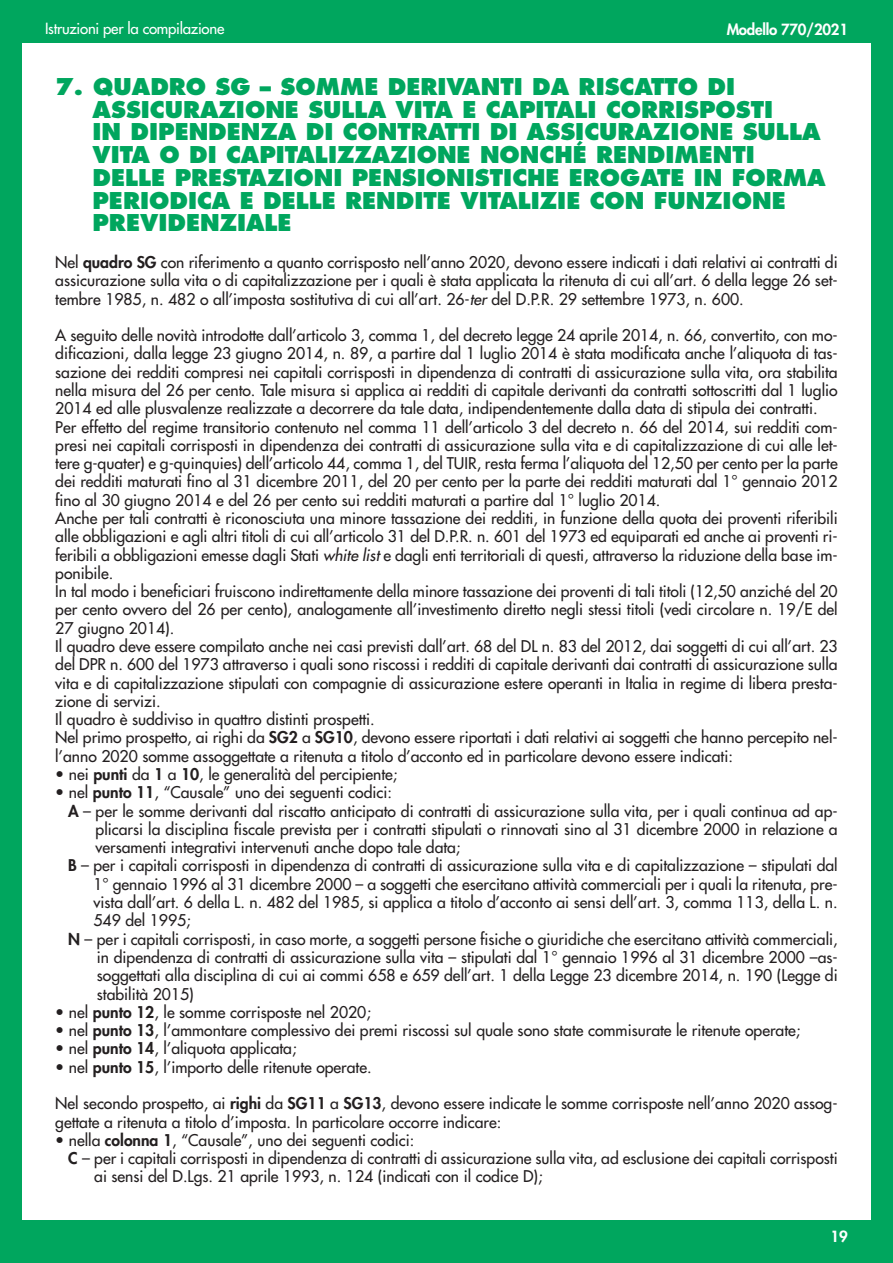
<style>
.page{position:relative;width:893px;height:1263px;background:#fff}
.page>*{position:absolute;margin:0;border:0;box-sizing:border-box;transform-origin:0 0}
.t1{font:800 22.5px/22.8px "Futura";color:#00a65e}
.t2{font:15.75px/18.3px "Futura";color:#231f20}
.t3{font:15px "Futura";letter-spacing:-.015em;color:#fff}
.t4{font:800 15px "Futura";letter-spacing:-.015em;color:#fff}
.s1{font-weight:800}
.s2{font-style:italic}
</style>
<div class="page">
<div style="left:0;top:43px;width:21px;height:1220px;background:#00a65e"></div>
<div style="left:872px;top:43px;width:21px;height:1177px;background:#00a65e"></div>
<div style="left:0;top:1220px;width:893px;height:43px;background:#00a65e"></div>
<div style="left:0;top:0;width:893px;height:43px;background:#00a65e"></div>
<p class="t3" style="left:45px;top:21px;width:181px">Istruzioni per la compilazione</p>
<p class="t4" style="left:727px;top:23px;width:123px">Modello 770/2021</p>
<p class="t1" style="left:93px;top:77px;width:735px;text-indent:-37px">7. QUADRO SG – SOMME DERIVANTI DA RISCATTO DI ASSICURAZIONE SULLA VITA E CAPITALI CORRISPOSTI<br>IN DIPENDENZA DI CONTRATTI DI ASSICURAZIONE SULLA VITA O DI CAPITALIZZAZIONE NONCHÉ RENDIMENTI DELLE PRESTAZIONI PENSIONISTICHE EROGATE IN FORMA PERIODICA E DELLE RENDITE VITALIZIE CON FUNZIONE PREVIDENZIALE</p>
<p class="t2" style="left:55px;top:254px;width:784px;text-align:justify">Nel <span class="s1">quadro SG</span> con riferimento a quanto corrisposto nell’anno 2020, devono essere indicati i dati relativi ai contratti di assicurazione sulla vita o di capitalizzazione per i quali è stata applicata la ritenuta di cui all’art. 6 della legge 26 set&shy;tembre 1985, n. 482 o all’imposta sostitutiva di cui all’art. 26-<span class="s2">ter</span>del D.P.R. 29 settembre 1973, n. 600.</p>
<p class="t2" style="left:55px;top:327px;width:784px">A seguito delle novità introdotte dall’articolo 3, comma 1, del decreto legge 24 aprile 2014, n. 66, convertito, con mo&shy;dificazioni, dalla legge 23 giugno 2014, n. 89, a partire dal 1 luglio 2014 è stata modificata anche l’aliquota di tas&shy;sazione dei redditi compresi nei capitali corrisposti in dipendenza di contratti di assicurazione sulla vita, ora stabilita nella misura del 26 per cento. Tale misura si applica ai redditi di capitale derivanti da contratti sottoscritti dal 1 luglio 2014 ed alle plusvalenze realizzate a decorrere da tale data, indipendentemente dalla data di stipula dei contratti.<br>Per effetto del regime transitorio contenuto nel comma 11 dell’articolo 3 del decreto n. 66 del 2014, sui redditi com&shy;presi nei capitali corrisposti in dipendenza dei contratti di assicurazione sulla vita e di capitalizzazione di cui alle let&shy;tere g-quater) e g-quinquies) dell’articolo 44, comma 1, del TUIR, resta ferma l’aliquota del 12,50 per cento per la parte dei redditi maturati fino al 31 dicembre 2011, del 20 per cento per la parte dei redditi maturati dal 1° gennaio 2012 fino al 30 giugno 2014 e del 26 per cento sui redditi maturati a partire dal 1° luglio 2014.<br>Anche per tali contratti è riconosciuta una minore tassazione dei redditi, in funzione della quota dei proventi riferibili alle obbligazioni e agli altri titoli di cui all’articolo 31 del D.P.R. n. 601 del 1973 ed equiparati ed anche ai proventi ri&shy;feribili a obbligazioni emesse dagli Stati <span class="s2">white list</span>e dagli enti territoriali di questi, attraverso la riduzione della base im&shy;ponibile.<br>In tal modo i beneficiari fruiscono indirettamente della minore tassazione dei proventi di tali titoli (12,50 anziché del 20 per cento ovvero del 26 per cento), analogamente all’investimento diretto negli stessi titoli (vedi circolare n. 19/E del 27 giugno 2014).<br>Il quadro deve essere compilato anche nei casi previsti dall’art. 68 del DL n. 83 del 2012, dai soggetti di cui all’art. 23 del DPR n. 600 del 1973 attraverso i quali sono riscossi i redditi di capitale derivanti dai contratti di assicurazione sulla vita e di capitalizzazione stipulati con compagnie di assicurazione estere operanti in Italia in regime di libera presta&shy;zione di servizi.<br>Il quadro è suddiviso in quattro distinti prospetti.<br>Nel primo prospetto, ai righi da <span class="s1">SG2</span> a <span class="s1">SG10</span>, devono essere riportati i dati relativi ai soggetti che hanno percepito nel&shy;l’anno 2020 somme assoggettate a ritenuta a titolo d’acconto ed in particolare devono essere indicati:</p>
<p class="t2" style="left:55px;top:766px;width:344px">• nei <span class="s1">punti</span> da <span class="s1">1</span> a <span class="s1">10</span>, le generalità del percipiente;</p>
<p class="t2" style="left:55px;top:784px;width:338px">• nel <span class="s1">punto 11</span>, “Causale” uno dei seguenti codici:</p>
<p class="t2" style="left:68px;top:803px;width:771px"><span class="s1">A</span> – per le somme derivanti dal riscatto anticipato di contratti di assicurazione sulla vita, per i quali continua ad ap-</p>
<p class="t2" style="left:96px;top:821px;width:744px">plicarsi la disciplina fiscale prevista per i contratti stipulati o rinnovati sino al 31 dicembre 2000 in relazione a</p>
<p class="t2" style="left:96px;top:839px;width:366px">versamenti integrativi intervenuti anche dopo tale data;</p>
<p class="t2" style="left:68px;top:858px;width:771px"><span class="s1">B</span> – per i capitali corrisposti in dipendenza di contratti di assicurazione sulla vita e di capitalizzazione – stipulati dal</p>
<p class="t2" style="left:94px;top:876px;width:746px">1° gennaio 1996 al 31 dicembre 2000 – a soggetti che esercitano attività commerciali per i quali la ritenuta, pre-</p>
<p class="t2" style="left:94px;top:894px;width:746px">vista dall’art. 6 della L. n. 482 del 1985, si applica a titolo d’acconto ai sensi dell’art. 3, comma 113, della L. n.</p>
<p class="t2" style="left:94px;top:912px;width:99px">549 del 1995;</p>
<p class="t2" style="left:68px;top:931px;width:771px"><span class="s1">N</span> – per i capitali corrisposti, in caso morte, a soggetti persone fisiche o giuridiche che esercitano attività commerciali,</p>
<p class="t2" style="left:97px;top:949px;width:742px">in dipendenza di contratti di assicurazione sulla vita – stipulati dal 1° gennaio 1996 al 31 dicembre 2000 –as-</p>
<p class="t2" style="left:97px;top:967px;width:742px">soggettati alla disciplina di cui ai commi 658 e 659 dell’art. 1 della Legge 23 dicembre 2014, n. 190 (Legge di</p>
<p class="t2" style="left:97px;top:986px;width:98px">stabilità 2015)</p>
<p class="t2" style="left:55px;top:1004px;width:317px">• nel <span class="s1">punto 12</span>, le somme corrisposte nel 2020;</p>
<p class="t2" style="left:55px;top:1022px;width:747px">• nel <span class="s1">punto 13</span>, l’ammontare complessivo dei premi riscossi sul quale sono state commisurate le ritenute operate;</p>
<p class="t2" style="left:55px;top:1040px;width:243px">• nel <span class="s1">punto 14</span>, l’aliquota applicata;</p>
<p class="t2" style="left:55px;top:1059px;width:318px">• nel <span class="s1">punto 15</span>, l’importo delle ritenute operate.</p>
<p class="t2" style="left:55px;top:1095px;width:784px">Nel secondo prospetto, ai <span class="s1">righi</span> da <span class="s1">SG11</span> a <span class="s1">SG13</span>, devono essere indicate le somme corrisposte nell’anno 2020 assog&shy;gettate a ritenuta a titolo d’imposta. In particolare occorre indicare:</p>
<p class="t2" style="left:55px;top:1132px;width:360px">• nella <span class="s1">colonna 1</span>, “Causale”, uno dei seguenti codici:</p>
<p class="t2" style="left:68px;top:1150px;width:771px"><span class="s1">C</span> – per i capitali corrisposti in dipendenza di contratti di assicurazione sulla vita, ad esclusione dei capitali corrisposti</p>
<p class="t2" style="left:94px;top:1168px;width:450px">ai sensi del D.Lgs. 21 aprile 1993, n. 124 (indicati con il codice D);</p>
<p class="t4" style="left:831px;top:1229px;width:19px">19</p>
</div>
